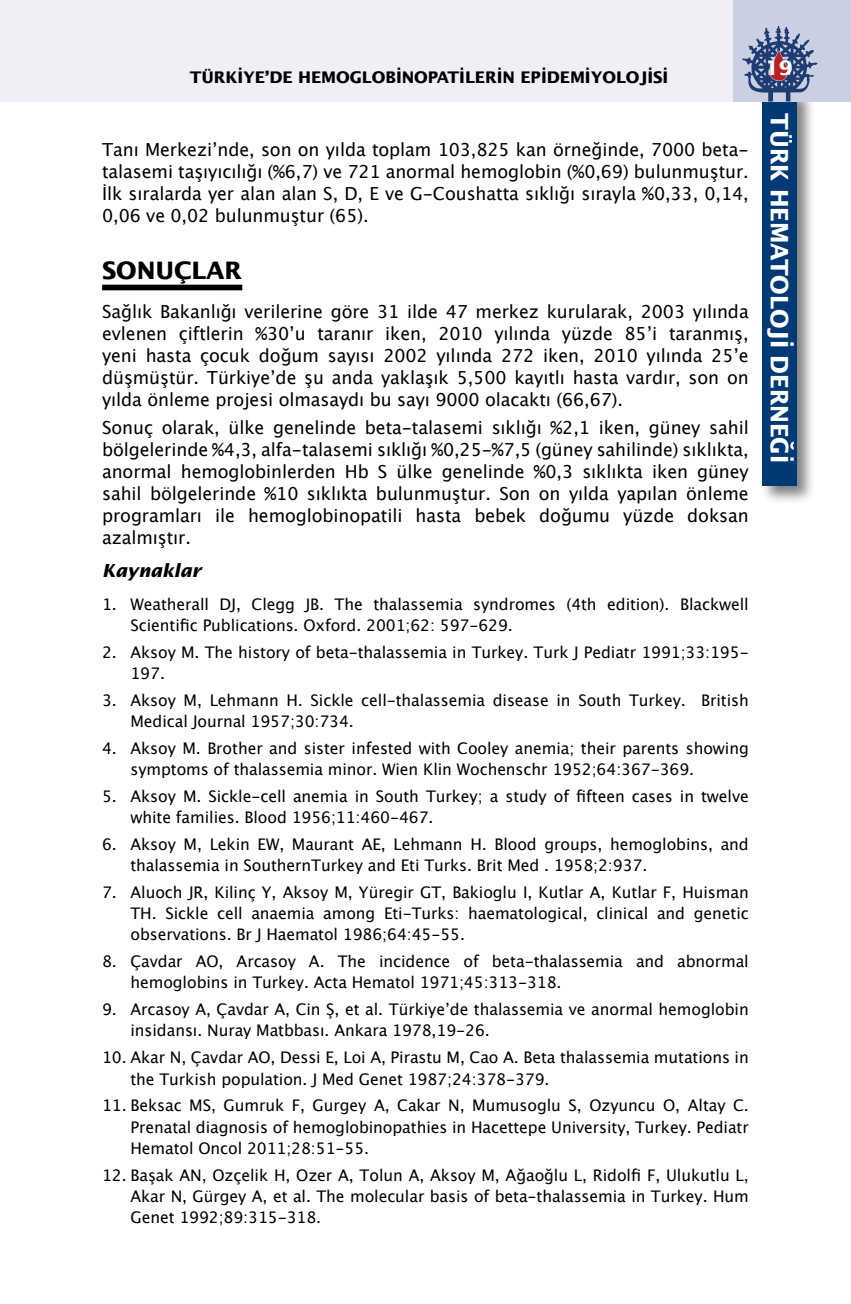
<style>
.page{position:relative;width:851px;height:1304px;background:#fff}
.page>*{position:absolute;margin:0;border:0;box-sizing:border-box;transform-origin:0 0}
.t1{font:700 24px "Lucida Sans Std";letter-spacing:-.005em;color:#fff;scale:.95 1}
.t2{font:700 24px "Lucida Sans Std";letter-spacing:-.005em;color:#000}
.t3{font:700 20px "Lucida Sans Std";color:#fff}
.t4{font:18px/22px "Lucida Grande";letter-spacing:-.005em;color:#000;text-align:justify}
.t5{font:italic 700 18px "Lucida Sans Std";letter-spacing:-.005em;color:#000}
.t6{font:16px/21.2px "Lucida Grande";letter-spacing:-.005em;color:#000}
.t7{font:700 16px "Lucida Sans Std";letter-spacing:-.005em;color:#000}
</style>
<div class="page">
<div style="left:759px;top:88px;width:56px;height:417px;background:#000;opacity:.5"></div>
<div style="left:762px;top:91px;width:35px;height:395px;background:#003974"></div>
<div style="left:0;top:0;width:850px;height:102px;background:#eff0f6"></div>
<div style="left:732px;top:0;width:118px;height:102px;background:#cacfe2"></div>
<svg style="left:742px;top:26px;width:75px;height:75px"></svg>
<div style="left:102px;top:285px;width:140px;height:5px;background:#000"></div>
<p class="t7" style="left:190px;top:68px;width:480px">TÜRKİYE’DE HEMOGLOBİNOPATİLERİN EPİDEMİYOLOJİSİ</p>
<p class="t4" style="left:102px;top:139px;width:648px">Tanı Merkezi’nde, son on yılda toplam 103,825 kan örneğinde, 7000 beta&shy;talasemi taşıyıcılığı (%6,7) ve 721 anormal hemoglobin (%0,69) bulunmuştur.<br>İlk sıralarda yer alan alan S, D, E ve G-Coushatta sıklığı sırayla %0,33, 0,14, 0,06 ve 0,02 bulunmuştur (65).</p>
<h1 class="t2" style="left:102px;top:256px;width:141px">SONUÇLAR</h1>
<p class="t4" style="left:102px;top:301px;width:648px">Sağlık Bakanlığı verilerine göre 31 ilde 47 merkez kurularak, 2003 yılında evlenen çiftlerin %30’u taranır iken, 2010 yılında yüzde 85’i taranmış, yeni hasta çocuk doğum sayısı 2002 yılında 272 iken, 2010 yılında 25’e düşmüştür. Türkiye’de şu anda yaklaşık 5,500 kayıtlı hasta vardır, son on yılda önleme projesi olmasaydı bu sayı 9000 olacaktı (66,67).</p>
<p class="t4" style="left:102px;top:416px;width:648px">Sonuç olarak, ülke genelinde beta-talasemi sıklığı %2,1 iken, güney sahil bölgelerinde %4,3, alfa-talasemi sıklığı %0,25-%7,5 (güney sahilinde) sıklıkta, anormal hemoglobinlerden Hb S ülke genelinde %0,3 sıklıkta iken güney sahil bölgelerinde %10 sıklıkta bulunmuştur. Son on yılda yapılan önleme programları ile hemoglobinopatili hasta bebek doğumu yüzde doksan azalmıştır.</p>
<p class="t5" style="left:102px;top:560px;width:101px">Kaynaklar</p>
<p class="t6" style="left:130px;top:593px;width:619px;text-indent:-28px">1. Weatherall DJ, Clegg JB. The thalassemia syndromes (4th edition). Blackwell<br>Scientific Publications. Oxford. 2001;62: 597-629.</p>
<p class="t6" style="left:130px;top:641px;width:619px;text-indent:-28px">2. Aksoy M. The history of beta-thalassemia in Turkey. Turk J Pediatr 1991;33:195-<br>197.</p>
<p class="t6" style="left:130px;top:689px;width:619px;text-indent:-28px">3. Aksoy M, Lehmann H. Sickle cell-thalassemia disease in South Turkey. British<br>Medical Journal 1957;30:734.</p>
<p class="t6" style="left:130px;top:738px;width:619px;text-indent:-28px">4. Aksoy M. Brother and sister infested with Cooley anemia; their parents showing symptoms of thalassemia minor. Wien Klin Wochenschr 1952;64:367-369.</p>
<p class="t6" style="left:130px;top:786px;width:619px;text-indent:-28px">5. Aksoy M. Sickle-cell anemia in South Turkey; a study of fifteen cases in twelve white families. Blood 1956;11:460-467.</p>
<p class="t6" style="left:130px;top:834px;width:619px;text-indent:-28px">6. Aksoy M, Lekin EW, Maurant AE, Lehmann H. Blood groups, hemoglobins, and thalassemia in SouthernTurkey and Eti Turks. Brit Med . 1958;2:937.</p>
<p class="t6" style="left:130px;top:882px;width:619px;text-align:justify;text-indent:-28px">7. Aluoch JR, Kilinç Y, Aksoy M, Yüregir GT, Bakioglu I, Kutlar A, Kutlar F, Huisman TH. Sickle cell anaemia among Eti-Turks: haematological, clinical and genetic observations. Br J Haematol 1986;64:45-55.</p>
<p class="t6" style="left:130px;top:951px;width:619px;text-indent:-28px">8. Çavdar AO, Arcasoy A. The incidence of beta-thalassemia and abnormal hemoglobins in Turkey. Acta Hematol 1971;45:313-318.</p>
<p class="t6" style="left:130px;top:999px;width:619px;text-indent:-28px">9. Arcasoy A, Çavdar A, Cin Ş, et al. Türkiye’de thalassemia ve anormal hemoglobin insidansı. Nuray Matbbası. Ankara 1978,19-26.</p>
<p class="t6" style="left:130px;top:1047px;width:619px;text-indent:-28px">10. Akar N, Çavdar AO, Dessi E, Loi A, Pirastu M, Cao A. Beta thalassemia mutations in the Turkish population. J Med Genet 1987;24:378-379.</p>
<p class="t6" style="left:130px;top:1095px;width:619px;text-align:justify;text-indent:-28px">11. Beksac MS, Gumruk F, Gurgey A, Cakar N, Mumusoglu S, Ozyuncu O, Altay C.<br>Prenatal diagnosis of hemoglobinopathies in Hacettepe University, Turkey. Pediatr Hematol Oncol 2011;28:51-55.</p>
<p class="t6" style="left:130px;top:1164px;width:619px;text-align:justify;text-indent:-28px">12. Başak AN, Ozçelik H, Ozer A, Tolun A, Aksoy M, Ağaoğlu L, Ridolfi F, Ulukutlu L, Akar N, Gürgey A, et al. The molecular basis of beta-thalassemia in Turkey. Hum Genet 1992;89:315-318.</p>
<p class="t3" style="left:764px;top:56px;width:29px">19</p>
<h1 class="t1" style="left:793px;top:113px;width:370px;rotate:90deg">TÜRK HEMATOLOJİ DERNEĞİ</h1>
</div>
